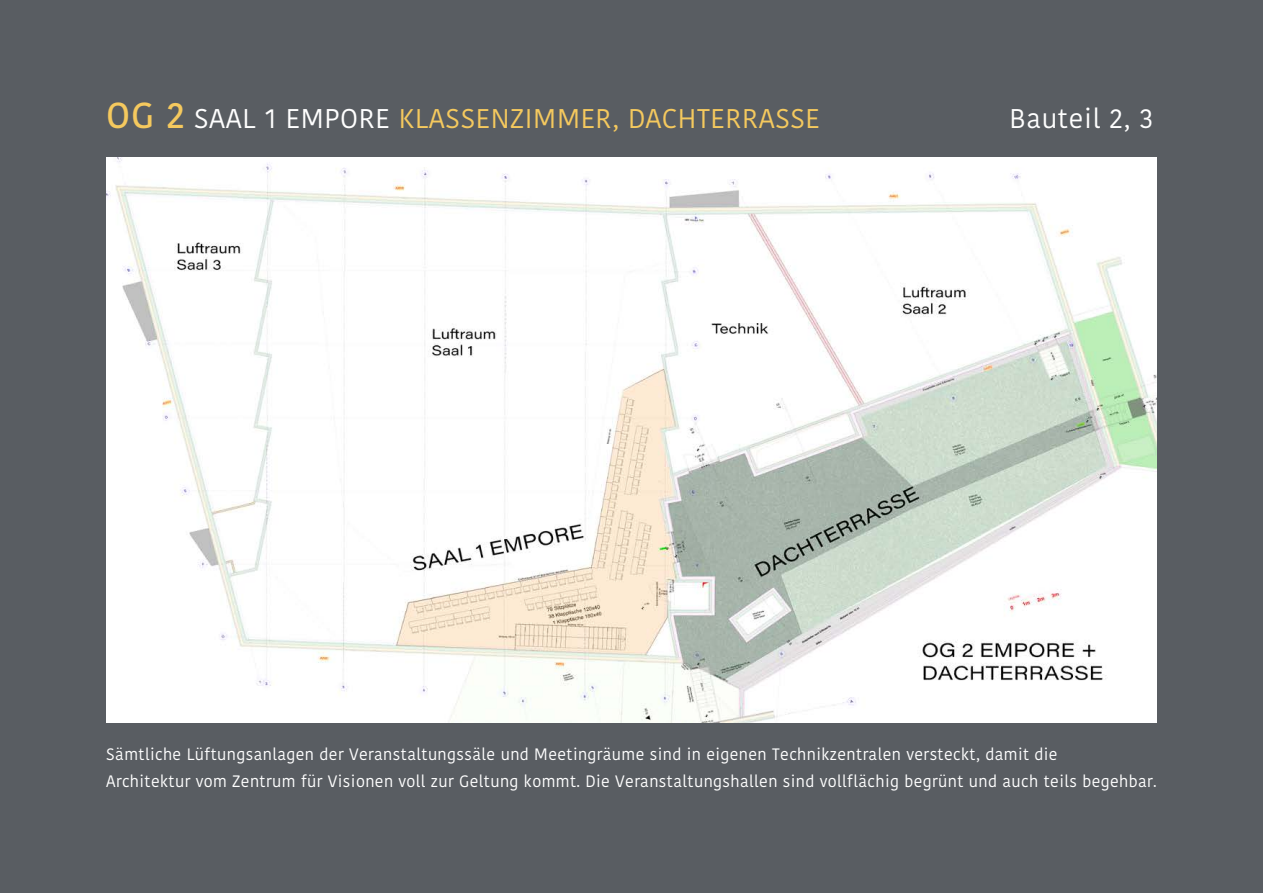
<style>
.page{position:relative;width:1263px;height:893px;background:#595d62}
.page>*{position:absolute;margin:0;border:0;box-sizing:border-box;transform-origin:0 0}
.t1{font:27px "Kohinoor Bangla";letter-spacing:.025em;color:#f5c95e}
.t2{font:27px "Kohinoor Bangla";letter-spacing:.025em;color:#fff}
.t3{font:16.5px/27px "Kohinoor Bangla";letter-spacing:.025em;color:#fff}
.s1{font-weight:500;font-size:36px}
.s2{color:#fff}
</style>
<div class="page">
<img style="left:107px;top:158px;width:1049px;height:564px">
<h1 class="t1" style="left:106px;top:98px;width:715px"><span class="s1">OG 2</span> <span class="s2">SAAL 1 EMPORE</span> KLASSENZIMMER, DACHTERRASSE</h1>
<h1 class="t2" style="left:1009px;top:98px;width:145px">Bauteil 2, 3</h1>
<p class="t3" style="left:106px;top:740px;width:1052px">Sämtliche Lüftungsanlagen der Veranstaltungssäle und Meetingräume sind in eigenen Technikzentralen versteckt, damit die<br>Architektur vom Zentrum für Visionen voll zur Geltung kommt. Die Veranstaltungshallen sind vollflächig begrünt und auch teils begehbar.</p>
</div>
